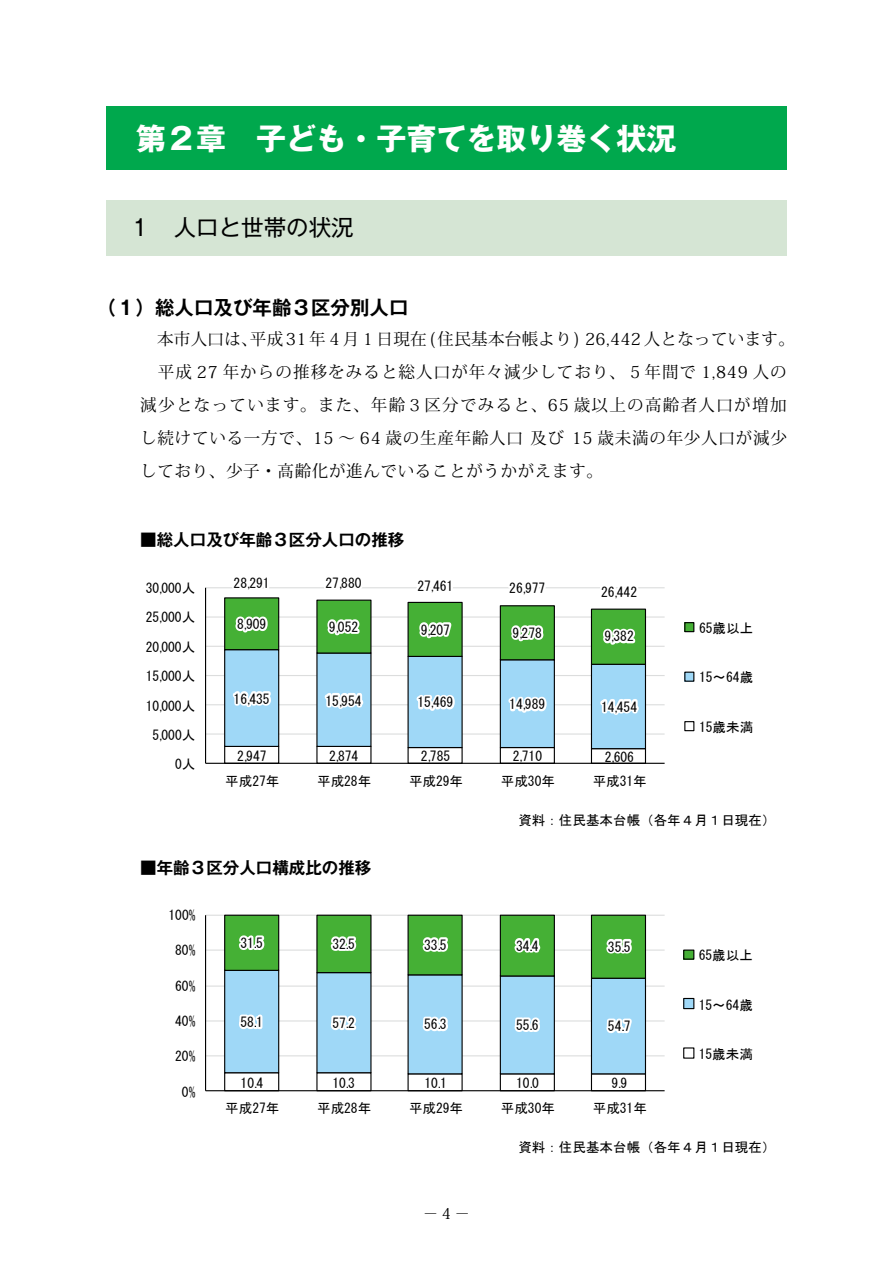
<style>
.page{position:relative;width:893px;height:1263px;background:#fff}
.page>*{position:absolute;margin:0;border:0;box-sizing:border-box;transform-origin:0 0}
.t1{font:700 30px "Gothic MB101 Pr 5";color:#fff}
.t2{font:22.5px "Gothic MB101 Pr 5";color:#000}
.t3{font:700 19.5px "Gothic MB101 Pr 5 De";color:#000}
.t4{font:16.5px/33px "Koz Min Pr 6 N";letter-spacing:.045em;color:#000}
.t5{font:700 16.5px "Gothic MB101 Pr 5 De";color:#000}
.t6{font:15px "Koz Min Pr 6 N";color:#000}
.t7{font:13.65px "MS Gothic";color:#000}
.t8{font:13.5px "MS Gothic";color:#000}
</style>
<div class="page">
<div style="left:106px;top:106px;width:681px;height:64px;background:#00a84d"></div>
<div style="left:106px;top:200px;width:681px;height:55px;background:#d5e5d4"></div>
<hr style="left:206px;top:733px;width:459px;height:2px;background:#dcdddd">
<hr style="left:206px;top:704px;width:459px;height:1px;background:#dcdddd">
<hr style="left:206px;top:675px;width:459px;height:1px;background:#dcdddd">
<hr style="left:206px;top:646px;width:459px;height:1px;background:#dcdddd">
<hr style="left:206px;top:616px;width:459px;height:2px;background:#dcdddd">
<hr style="left:206px;top:587px;width:459px;height:1px;background:#dcdddd">
<hr style="left:205px;top:588px;width:1px;height:175px;background:#000">
<hr style="left:206px;top:763px;width:459px;height:1px;background:#000">
<svg style="left:224px;top:587px;width:423px;height:177px"></svg>
<div style="left:685px;top:623px;width:9px;height:9px;background:#45b035"></div>
<div style="left:684px;top:622px;width:10px;height:10px;border:1px solid #000"></div>
<div style="left:685px;top:672px;width:9px;height:9px;background:#9fd8f7"></div>
<div style="left:684px;top:721px;width:10px;height:10px;border:1px solid #000"></div>
<hr style="left:206px;top:1055px;width:459px;height:1px;background:#dcdddd">
<hr style="left:206px;top:1020px;width:459px;height:1px;background:#dcdddd">
<hr style="left:206px;top:985px;width:459px;height:2px;background:#dcdddd">
<hr style="left:206px;top:949px;width:459px;height:2px;background:#dcdddd">
<hr style="left:206px;top:915px;width:459px;height:1px;background:#dcdddd">
<hr style="left:205px;top:915px;width:1px;height:176px;background:#000">
<hr style="left:206px;top:1090px;width:459px;height:1px;background:#000">
<svg style="left:224px;top:914px;width:423px;height:178px"></svg>
<div style="left:684px;top:950px;width:10px;height:9px;background:#45b035"></div>
<div style="left:683px;top:949px;width:11px;height:11px;border:1px solid #000"></div>
<div style="left:684px;top:998px;width:10px;height:10px;background:#9fd8f7"></div>
<div style="left:683px;top:998px;width:11px;height:11px;border:1px solid #000"></div>
<div style="left:683px;top:1047px;width:11px;height:12px;border:1px solid #000"></div>
<h1 class="t1" style="left:106px;top:113px;width:571px">　第２章　子ども・子育てを取り巻く状況</h1>
<h2 class="t2" style="left:106px;top:209px;width:249px">　１　人口と世帯の状況</h2>
<h3 class="t3" style="left:97px;top:291px;width:313px">（１）総人口及び年齢３区分別人口</h3>
<p class="t4" style="left:140px;top:323px;width:656px">　本市人口は、平成 31 年４月１日現在 ( 住民基本台帳より ) 26,442 人となっています。　平成 27 年からの推移をみると総人口が年々減少しており､５年間で 1,849 人の減少となっています。また、年齢３区分でみると、65 歳以上の高齢者人口が増加し続けている一方で、15 ～ 64 歳の生産年齢人口 及び 15 歳未満の年少人口が減少しており、少子･高齢化が進んでいることがうかがえます。</p>
<p class="t5" style="left:140px;top:526px;width:266px">■総人口及び年齢３区分人口の推移</p>
<p class="t8" style="left:146px;top:581px;width:51px">30,000人</p>
<p class="t8" style="left:146px;top:611px;width:51px">25,000人</p>
<p class="t8" style="left:146px;top:640px;width:51px">20,000人</p>
<p class="t8" style="left:146px;top:669px;width:51px">15,000人</p>
<p class="t8" style="left:146px;top:699px;width:51px">10,000人</p>
<p class="t8" style="left:152px;top:728px;width:44px">5,000人</p>
<p class="t8" style="left:175px;top:758px;width:22px">0人</p>
<p class="t8" style="left:234px;top:576px;width:38px">28,291</p>
<p class="t8" style="left:325px;top:576px;width:38px">27,880</p>
<p class="t7" style="left:417px;top:579px;width:38px">27,461</p>
<p class="t7" style="left:509px;top:582px;width:38px">26,977</p>
<p class="t7" style="left:601px;top:585px;width:38px">26,442</p>
<p class="t8" style="left:237px;top:617px;width:31px">8,909</p>
<p class="t7" style="left:329px;top:620px;width:31px">9,052</p>
<p class="t7" style="left:421px;top:623px;width:31px">9,207</p>
<p class="t8" style="left:513px;top:626px;width:31px">9,278</p>
<p class="t8" style="left:604px;top:630px;width:31px">9,382</p>
<p class="t8" style="left:234px;top:692px;width:38px">16,435</p>
<p class="t7" style="left:325px;top:694px;width:38px">15,954</p>
<p class="t7" style="left:417px;top:696px;width:38px">15,469</p>
<p class="t8" style="left:509px;top:698px;width:38px">14,989</p>
<p class="t8" style="left:601px;top:700px;width:38px">14,454</p>
<p class="t7" style="left:237px;top:749px;width:31px">2,947</p>
<p class="t7" style="left:329px;top:749px;width:31px">2,874</p>
<p class="t7" style="left:421px;top:749px;width:31px">2,785</p>
<p class="t8" style="left:513px;top:750px;width:31px">2,710</p>
<p class="t7" style="left:605px;top:750px;width:31px">2,606</p>
<p class="t8" style="left:225px;top:774px;width:56px">平成27年</p>
<p class="t8" style="left:317px;top:774px;width:56px">平成28年</p>
<p class="t8" style="left:409px;top:774px;width:56px">平成29年</p>
<p class="t8" style="left:501px;top:774px;width:56px">平成30年</p>
<p class="t8" style="left:593px;top:774px;width:56px">平成31年</p>
<p class="t7" style="left:699px;top:621px;width:56px">65歳以上</p>
<p class="t7" style="left:699px;top:671px;width:56px">15～64歳</p>
<p class="t7" style="left:699px;top:720px;width:56px">15歳未満</p>
<p class="t8" style="left:518px;top:813px;width:259px">資料：住民基本台帳（各年４月１日現在）</p>
<p class="t5" style="left:140px;top:853px;width:233px">■年齢３区分人口構成比の推移</p>
<p class="t8" style="left:168px;top:908px;width:29px">100%</p>
<p class="t8" style="left:175px;top:944px;width:22px">80%</p>
<p class="t8" style="left:175px;top:979px;width:22px">60%</p>
<p class="t8" style="left:175px;top:1014px;width:22px">40%</p>
<p class="t8" style="left:175px;top:1050px;width:22px">20%</p>
<p class="t8" style="left:182px;top:1085px;width:15px">0%</p>
<p class="t7" style="left:240px;top:936px;width:24px">31.5</p>
<p class="t8" style="left:332px;top:937px;width:24px">32.5</p>
<p class="t7" style="left:424px;top:938px;width:24px">33.5</p>
<p class="t8" style="left:516px;top:939px;width:24px">34.4</p>
<p class="t7" style="left:608px;top:940px;width:24px">35.5</p>
<p class="t7" style="left:240px;top:1015px;width:24px">58.1</p>
<p class="t8" style="left:332px;top:1016px;width:24px">57.2</p>
<p class="t8" style="left:424px;top:1017px;width:24px">56.3</p>
<p class="t7" style="left:516px;top:1018px;width:24px">55.6</p>
<p class="t7" style="left:608px;top:1019px;width:24px">54.7</p>
<p class="t7" style="left:241px;top:1076px;width:24px">10.4</p>
<p class="t8" style="left:332px;top:1076px;width:24px">10.3</p>
<p class="t8" style="left:424px;top:1076px;width:24px">10.1</p>
<p class="t7" style="left:516px;top:1076px;width:24px">10.0</p>
<p class="t8" style="left:611px;top:1076px;width:17px">9 .9</p>
<p class="t8" style="left:225px;top:1102px;width:56px">平成27年</p>
<p class="t8" style="left:317px;top:1102px;width:56px">平成28年</p>
<p class="t8" style="left:409px;top:1102px;width:56px">平成29年</p>
<p class="t8" style="left:501px;top:1102px;width:56px">平成30年</p>
<p class="t8" style="left:593px;top:1102px;width:56px">平成31年</p>
<p class="t7" style="left:699px;top:948px;width:56px">65歳以上</p>
<p class="t7" style="left:699px;top:998px;width:56px">15～64歳</p>
<p class="t7" style="left:699px;top:1047px;width:56px">15歳未満</p>
<p class="t6" style="left:423px;top:1205px;width:48px">−4−</p>
<p class="t8" style="left:518px;top:1140px;width:259px">資料：住民基本台帳（各年４月１日現在）</p>
</div>
